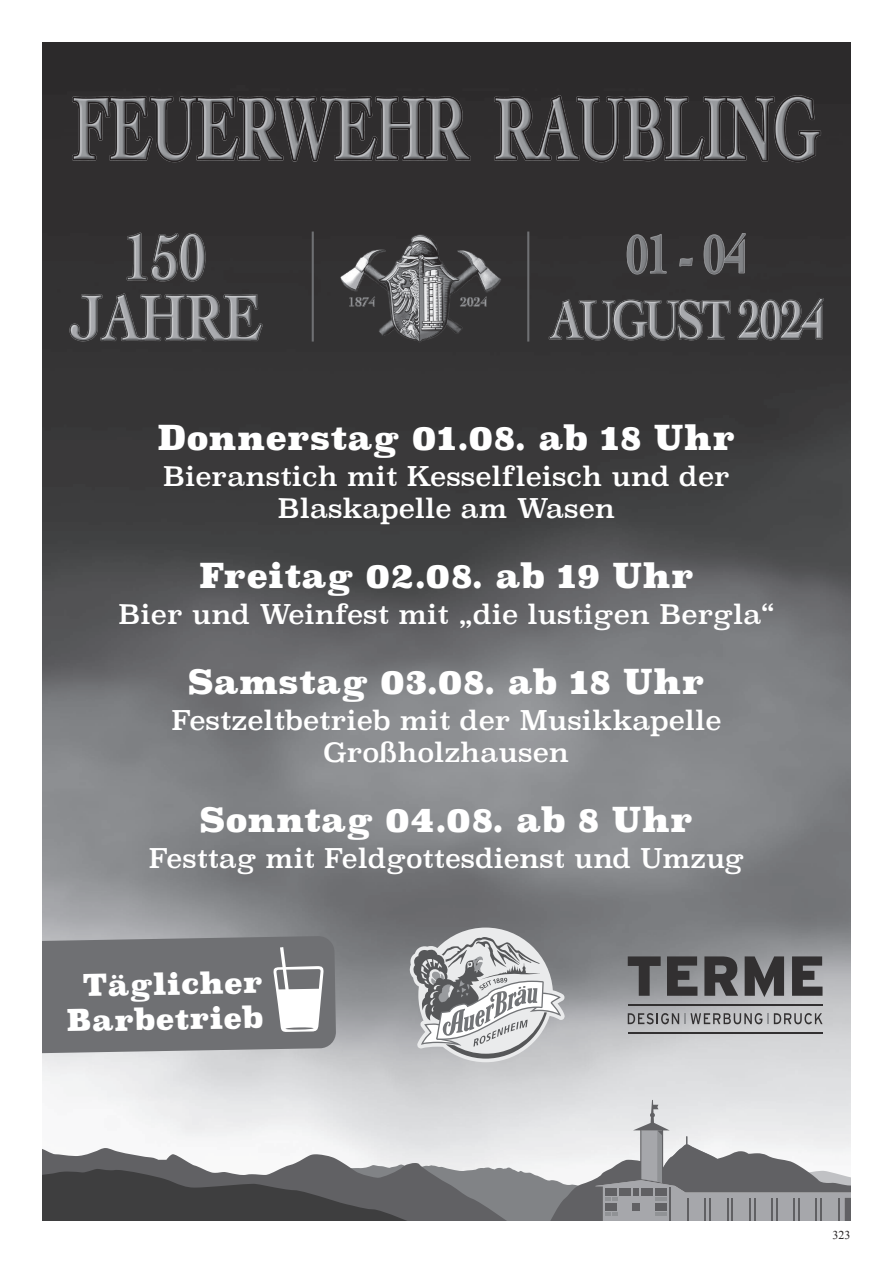
<style>
.page{position:relative;width:893px;height:1263px;background:#fff}
.page>*{position:absolute;margin:0;border:0;box-sizing:border-box;transform-origin:0 0}
.t1{font:900 33.6px "Superclarendon";color:#fff}
.t2{font:900 29.25px/35.1px "Superclarendon";color:#fff;text-align:center}
.t3{font:26.55px/32px "Superclarendon";color:#fff;text-align:center}
.t4{font:12px "Times New Roman";color:#231f20}
</style>
<div class="page">
<img style="left:43px;top:43px;width:807px;height:1057px">
<svg style="left:43px;top:1100px;width:807px;height:120px"></svg>
<svg style="left:43px;top:936px;width:293px;height:119px;background:#7c7d80"></svg>
<svg style="left:410px;top:927px;width:155px;height:135px;background:#b2b3b5"></svg>
<svg style="left:628px;top:956px;width:33px;height:40px"></svg>
<svg style="left:667px;top:956px;width:30px;height:40px"></svg>
<svg style="left:704px;top:956px;width:34px;height:40px"></svg>
<svg style="left:745px;top:956px;width:39px;height:41px;background:#525153"></svg>
<svg style="left:792px;top:956px;width:30px;height:40px"></svg>
<hr style="left:628px;top:1032px;width:194px;height:1px;background:#323031">
<hr style="left:628px;top:1004px;width:194px;height:1px;background:#323031">
<svg style="left:628px;top:1013px;width:51px;height:11px"></svg>
<svg style="left:685px;top:1013px;width:83px;height:11px"></svg>
<svg style="left:774px;top:1013px;width:49px;height:11px"></svg>
<img style="left:70px;top:217px;width:753px;height:139px">
<img style="left:337px;top:232px;width:167px;height:115px">
<hr style="left:312px;top:232px;width:2px;height:110px;background:#6f7073">
<hr style="left:527px;top:232px;width:2px;height:110px;background:#6f7073">
<img style="left:70px;top:82px;width:753px;height:88px">
<p class="t1" style="left:158px;top:415px;width:579px">Donnerstag 01.08. ab 18 Uhr</p>
<p class="t3" style="left:163px;top:463px;width:568px">Bieranstich mit Kesselfleisch und der<br>Blaskapelle am Wasen</p>
<p class="t1" style="left:199px;top:553px;width:496px">Freitag 02.08. ab 19 Uhr</p>
<p class="t3" style="left:119px;top:600px;width:657px">Bier und Weinfest mit „die lustigen Bergla“</p>
<p class="t1" style="left:188px;top:659px;width:518px">Samstag 03.08. ab 18 Uhr</p>
<p class="t3" style="left:171px;top:706px;width:552px">Festzeltbetrieb mit der Musikkapelle<br>Großholzhausen</p>
<p class="t1" style="left:200px;top:797px;width:495px">Sonntag 04.08. ab 8 Uhr</p>
<p class="t3" style="left:149px;top:844px;width:597px">Festtag mit Feldgottesdienst und Umzug</p>
<p class="t2" style="left:66px;top:970px;width:198px;rotate:-1deg">Täglicher<br>Barbetrieb</p>
<p class="t4" style="left:832px;top:1227px;width:19px">323</p>
</div>
